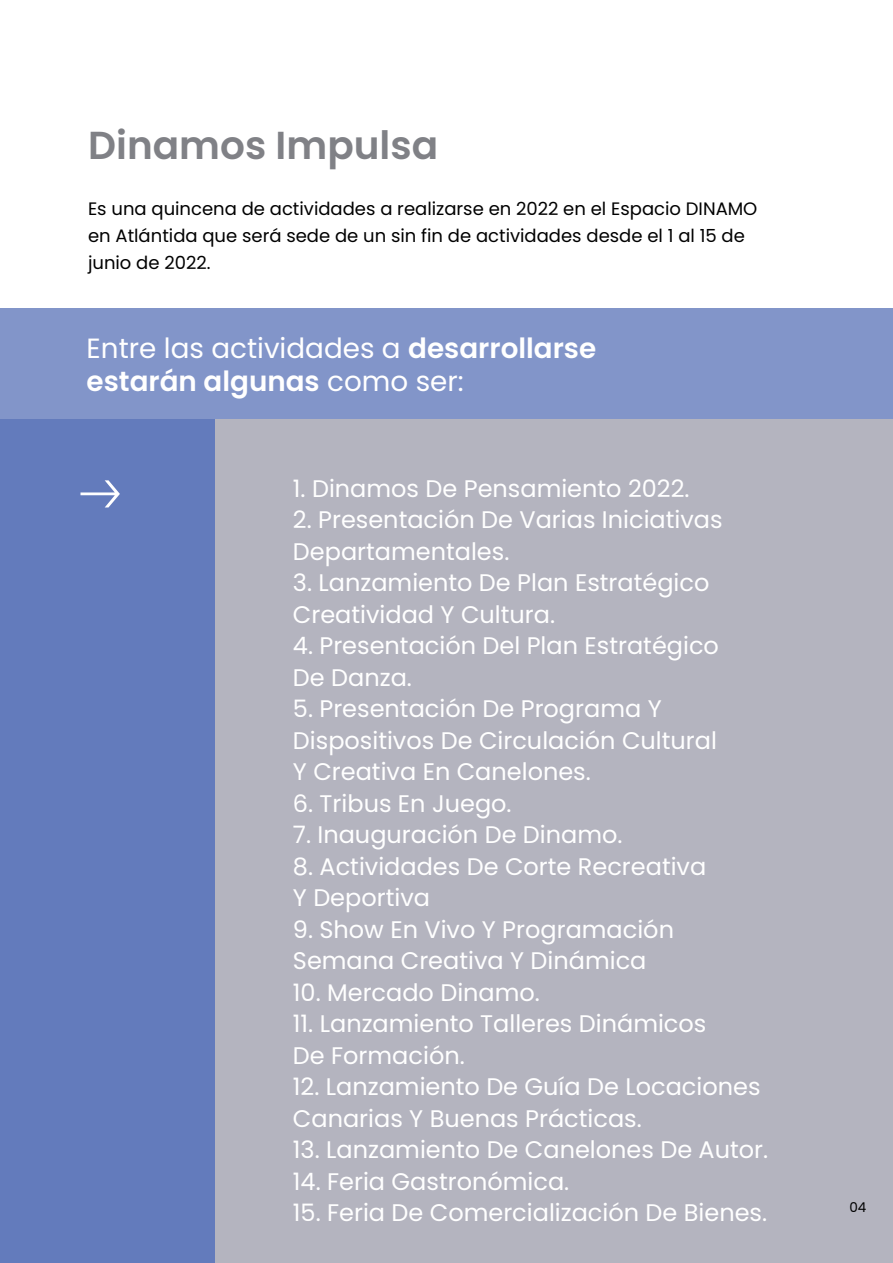
<style>
.page{position:relative;width:893px;height:1263px;background:#fff}
.page>*{position:absolute;margin:0;border:0;box-sizing:border-box;transform-origin:0 0}
.t1{font:600 39px "Poppins";color:#808186}
.t2{font:27.75px/33.3px "Poppins";color:#fff}
.t3{font:24px/31.5px "Poppins";color:#fff}
.t4{font:18px/27px "Poppins";color:#000}
.t5{font:13.5px "Poppins";color:#000}
.s1{font-weight:600}
</style>
<div class="page">
<div style="left:0;top:308px;width:893px;height:955px;background:#8295c9"></div>
<div style="left:0;top:419px;width:216px;height:844px;background:#637bbc"></div>
<div style="left:216px;top:419px;width:677px;height:844px;background:#b4b4bf"></div>
<svg style="left:80px;top:480px;width:40px;height:27px"></svg>
<h1 class="t1" style="left:88px;top:122px;width:351px">Dinamos Impulsa</h1>
<p class="t4" style="left:88px;top:195px;width:671px">Es una quincena de actividades a realizarse en 2022 en el Espacio DINAMO en Atlántida que será sede de un sin fin de actividades desde el 1 al 15 de junio de 2022.</p>
<p class="t2" style="left:87px;top:331px;width:511px">Entre las actividades a <span class="s1">desarrollarse estarán algunas</span> como ser:</p>
<p class="t3" style="left:293px;top:473px;width:398px">1. Dinamos De Pensamiento 2022.</p>
<p class="t3" style="left:293px;top:504px;width:431px">2. Presentación De Varias Iniciativas<br>Departamentales.</p>
<p class="t3" style="left:293px;top:567px;width:418px">3. Lanzamiento De Plan Estratégico<br>Creatividad Y Cultura.</p>
<p class="t3" style="left:293px;top:630px;width:427px">4. Presentación Del Plan Estratégico<br>De Danza.</p>
<p class="t3" style="left:293px;top:693px;width:426px">5. Presentación De Programa Y<br>Dispositivos De Circulación Cultural<br>Y Creativa En Canelones.</p>
<p class="t3" style="left:293px;top:788px;width:220px">6. Tribus En Juego.</p>
<p class="t3" style="left:293px;top:819px;width:331px">7. Inauguración De Dinamo.</p>
<p class="t3" style="left:293px;top:851px;width:415px">8. Actividades De Corte Recreativa<br>Y Deportiva</p>
<p class="t3" style="left:293px;top:914px;width:383px">9. Show En Vivo Y Programación<br>Semana Creativa Y Dinámica</p>
<p class="t3" style="left:293px;top:977px;width:249px">10. Mercado Dinamo.</p>
<p class="t3" style="left:293px;top:1008px;width:415px">11. Lanzamiento Talleres Dinámicos<br>De Formación.</p>
<p class="t3" style="left:293px;top:1071px;width:469px">12. Lanzamiento De Guía De Locaciones<br>Canarias Y Buenas Prácticas.</p>
<p class="t3" style="left:293px;top:1134px;width:477px">13. Lanzamiento De Canelones De Autor.</p>
<p class="t3" style="left:293px;top:1165px;width:278px">14. Feria Gastronómica.</p>
<p class="t3" style="left:293px;top:1197px;width:476px">15. Feria De Comercialización De Bienes.</p>
<p class="t5" style="left:849px;top:1199px;width:18px">04</p>
</div>
